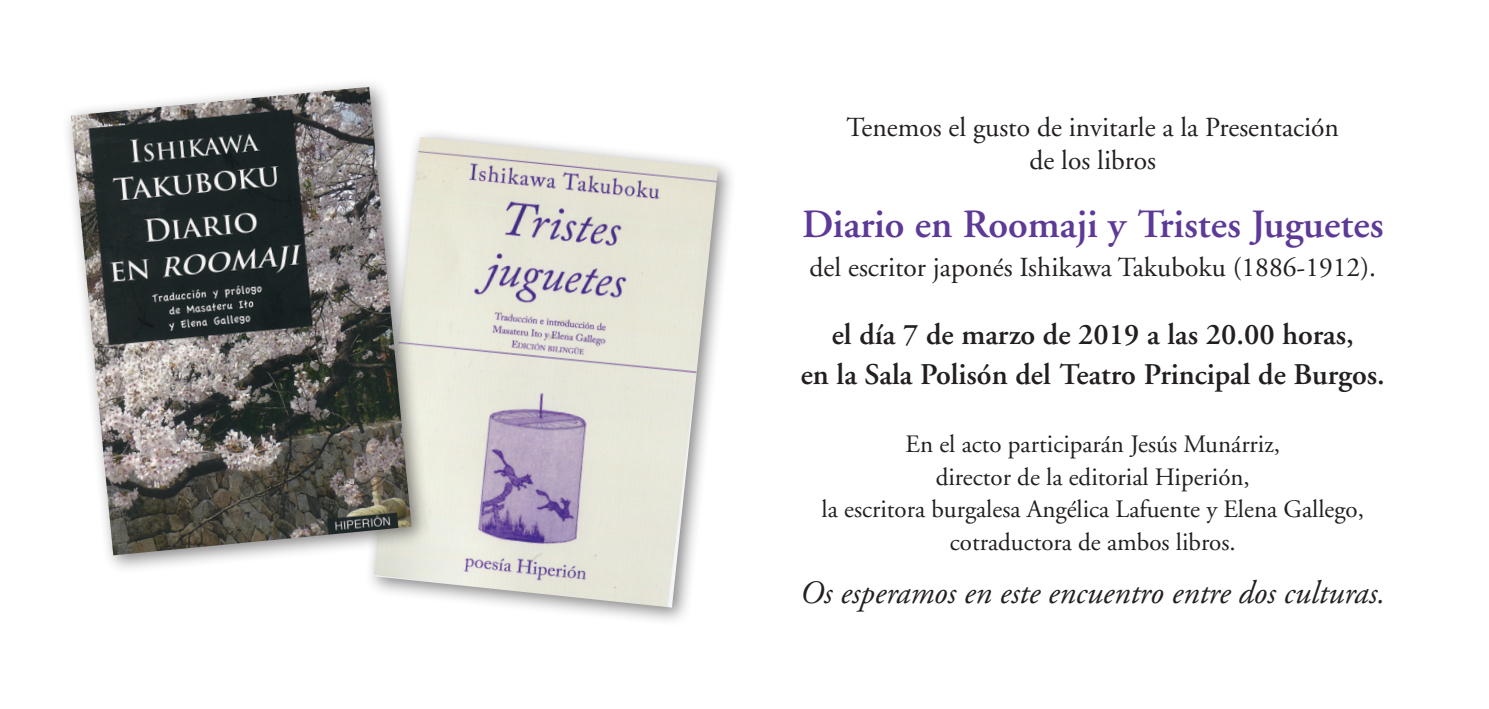
<style>
.page{position:relative;width:1489px;height:709px;background:#fff}
.page>*{position:absolute;margin:0;border:0;box-sizing:border-box;transform-origin:0 0}
.t1{font:600 40px "Adobe Garamond";color:#5d3a97}
.t2{font:italic 32.5px "Adobe Garamond";color:#231f20}
.t3{font:600 30px "Adobe Garamond";color:#231f20}
.t4{font:27.5px "Adobe Garamond";color:#231f20}
.t5{font:25px "Adobe Garamond";color:#231f20}
</style>
<div class="page">
<div style="left:365px;top:128px;width:372px;height:498px;background:#231f20;opacity:.55"></div>
<img style="left:374px;top:137px;width:344px;height:470px">
<div style="left:62px;top:78px;width:369px;height:497px;background:#231f20;opacity:.55"></div>
<img style="left:71px;top:87px;width:340px;height:468px">
<p class="t4" style="left:846px;top:113px;width:494px">Tenemos el gusto de invitarle a la Presentación</p>
<p class="t4" style="left:1029px;top:145px;width:128px">de los libros</p>
<p class="t1" style="left:802px;top:202px;width:583px">Diario en Roomaji y Tristes Juguetes</p>
<p class="t4" style="left:809px;top:253px;width:568px">del escritor japonés Ishikawa Takuboku (1886-1912).</p>
<p class="t3" style="left:831px;top:318px;width:523px">el día 7 de marzo de 2019 a las 20.00 horas,</p>
<p class="t3" style="left:800px;top:358px;width:585px">en la Sala Polisón del Teatro Principal de Burgos.</p>
<p class="t5" style="left:905px;top:431px;width:376px">En el acto participarán Jesús Munárriz,</p>
<p class="t5" style="left:935px;top:463px;width:315px">director de la editorial Hiperión,</p>
<p class="t5" style="left:821px;top:496px;width:544px">la escritora burgalesa Angélica Lafuente y Elena Gallego,</p>
<p class="t5" style="left:949px;top:528px;width:287px">cotraductora de ambos libros.</p>
<p class="t2" style="left:800px;top:575px;width:586px">Os esperamos en este encuentro entre dos culturas.</p>
</div>
